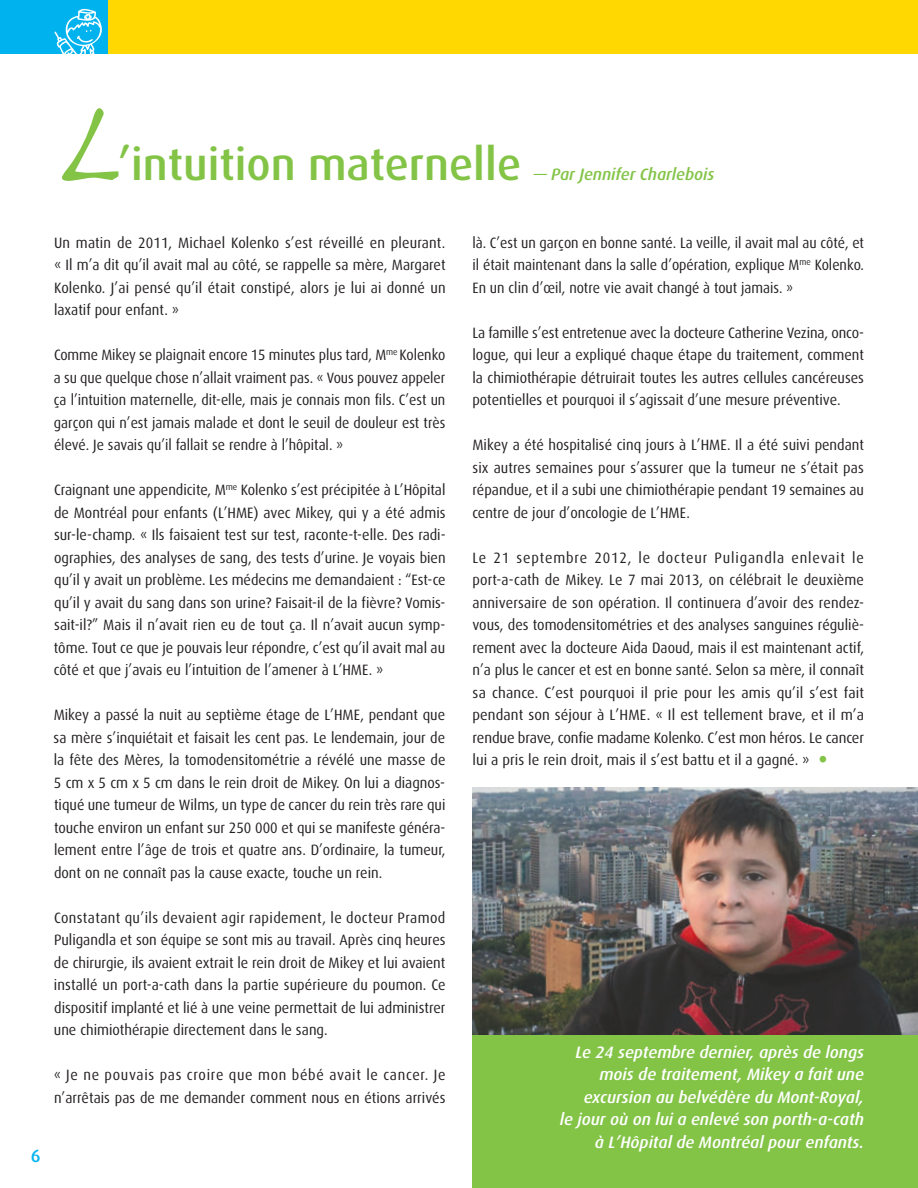
<style>
.page{position:relative;width:918px;height:1188px;background:#fff}
.page>*{position:absolute;margin:0;border:0;box-sizing:border-box;transform-origin:0 0}
.t1{font:102px "Handwriting Dakota";color:#83c447}
.t2{font:500 45px "Dax";color:#83c447}
.t3{font:36px "Dax";color:#83c447;scale:.95 1}
.t4{font:500 18px "Dax";color:#00b3ee}
.t5{font:italic 500 16.5px/22.5px "Dax";color:#fff;text-align:right}
.t6{font:italic 500 16.5px "Dax";color:#83c447}
.t7{font:15px/22.5px "Dax";color:#231f20;text-align:justify;scale:.95 1}
.t8{font:15px/22.5px "Dax";color:#231f20;text-align:justify;scale:.93 1}
</style>
<div class="page">
<div style="left:0;top:0;width:918px;height:54px;background:#ffd801"></div>
<div style="left:0;top:0;width:108px;height:54px;background:#00b3ee"></div>
<img style="left:472px;top:788px;width:446px;height:247px">
<div style="left:472px;top:1035px;width:446px;height:153px;background:#83c447"></div>
<svg style="left:54px;top:9px;width:48px;height:45px"></svg>
<h1 class="t1" style="left:54px;top:85px;width:66px">L</h1>
<h2 class="t2" style="left:118px;top:139px;width:404px">’intuition maternelle</h2>
<p class="t6" style="left:533px;top:165px;width:182px">— Par Jennifer Charlebois</p>
<p class="t7" style="left:54px;top:231px;width:414px">Un matin de 2011, Michael Kolenko s’est réveillé en pleurant. « Il m’a dit qu’il avait mal au côté, se rappelle sa mère, Margaret Kolenko. J’ai pensé qu’il était constipé, alors je lui ai donné un laxatif pour enfant. »</p>
<p class="t8" style="left:54px;top:344px;width:423px">Comme Mikey se plaignait encore 15 minutes plus tard, M<sup>me</sup> Kolenko a su que quelque chose n’allait vraiment pas. « Vous pouvez appeler ça l’intuition maternelle, dit-elle, mais je connais mon fils. C’est un garçon qui n’est jamais malade et dont le seuil de douleur est très élevé. Je savais qu’il fallait se rendre à l’hôpital. »</p>
<p class="t7" style="left:54px;top:479px;width:414px">Craignant une appendicite, M<sup>me</sup> Kolenko s’est précipitée à L’Hôpital de Montréal pour enfants (L’HME) avec Mikey, qui y a été admis sur-le-champ. « Ils faisaient test sur test, raconte-t-elle. Des radi&shy;ographies, des analyses de sang, des tests d’urine. Je voyais bien qu’il y avait un problème. Les médecins me demandaient : “Est-ce qu’il y avait du sang dans son urine? Faisait-il de la fièvre? Vomis&shy;sait-il?” Mais il n’avait rien eu de tout ça. Il n’avait aucun symp&shy;tôme. Tout ce que je pouvais leur répondre, c’est qu’il avait mal au côté et que j’avais eu l’intuition de l’amener à L’HME. »</p>
<p class="t7" style="left:54px;top:704px;width:414px">Mikey a passé la nuit au septième étage de L’HME, pendant que sa mère s’inquiétait et faisait les cent pas. Le lendemain, jour de la fête des Mères, la tomodensitométrie a révélé une masse de 5 cm x 5 cm x 5 cm dans le rein droit de Mikey. On lui a diagnos&shy;tiqué une tumeur de Wilms, un type de cancer du rein très rare qui touche environ un enfant sur 250 000 et qui se manifeste généra&shy;lement entre l’âge de trois et quatre ans. D’ordinaire, la tumeur, dont on ne connaît pas la cause exacte, touche un rein.</p>
<p class="t7" style="left:54px;top:906px;width:414px">Constatant qu’ils devaient agir rapidement, le docteur Pramod Puligandla et son équipe se sont mis au travail. Après cinq heures de chirurgie, ils avaient extrait le rein droit de Mikey et lui avaient installé un port-a-cath dans la partie supérieure du poumon. Ce dispositif implanté et lié à une veine permettait de lui administrer une chimiothérapie directement dans le sang.</p>
<p class="t7" style="left:54px;top:1064px;width:414px">« Je ne pouvais pas croire que mon bébé avait le cancer. Je n’arrêtais pas de me demander comment nous en étions arrivés</p>
<p class="t4" style="left:31px;top:1145px;width:11px">6</p>
<p class="t8" style="left:473px;top:231px;width:423px">là. C’est un garçon en bonne santé. La veille, il avait mal au côté, et il était maintenant dans la salle d’opération, explique M<sup>me</sup> Kolenko.<br>En un clin d’œil, notre vie avait changé à tout jamais. »</p>
<p class="t7" style="left:472px;top:321px;width:414px">La famille s’est entretenue avec la docteure Catherine Vezina, onco&shy;logue, qui leur a expliqué chaque étape du traitement, comment la chimiothérapie détruirait toutes les autres cellules cancéreuses potentielles et pourquoi il s’agissait d’une mesure préventive.</p>
<p class="t7" style="left:472px;top:434px;width:414px">Mikey a été hospitalisé cinq jours à L’HME. Il a été suivi pendant six autres semaines pour s’assurer que la tumeur ne s’était pas répandue, et il a subi une chimiothérapie pendant 19 semaines au centre de jour d’oncologie de L’HME.</p>
<p class="t7" style="left:472px;top:546px;width:414px">Le 21 septembre 2012, le docteur Puligandla enlevait le port-a-cath de Mikey. Le 7 mai 2013, on célébrait le deuxième anniversaire de son opération. Il continuera d’avoir des rendez&shy;vous, des tomodensitométries et des analyses sanguines réguliè&shy;rement avec la docteure Aida Daoud, mais il est maintenant actif, n’a plus le cancer et est en bonne santé. Selon sa mère, il connaît sa chance. C’est pourquoi il prie pour les amis qu’il s’est fait pendant son séjour à L’HME. « Il est tellement brave, et il m’a rendue brave, confie madame Kolenko. C’est mon héros. Le cancer lui a pris le rein droit, mais il s’est battu et il a gagné. »</p>
<h3 class="t3" style="left:817px;top:740px;width:13px">•</h3>
<p class="t5" style="left:560px;top:1041px;width:306px">Le 24 septembre dernier, après de longs mois de traitement, Mikey a fait une excursion au belvédère du Mont-Royal,<br>le jour où on lui a enlevé son porth-a-cath à L’Hôpital de Montréal pour enfants.</p>
</div>
